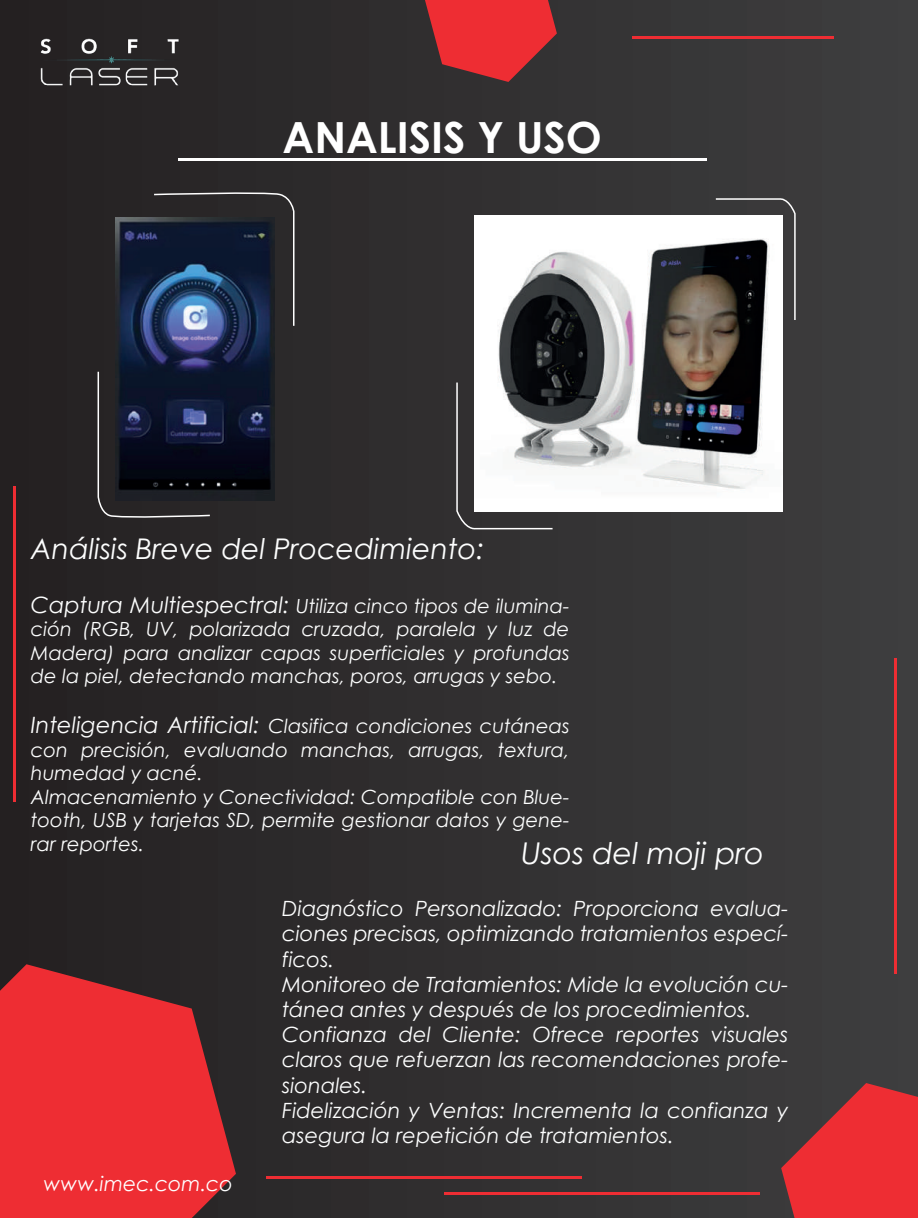
<style>
.page{position:relative;width:918px;height:1218px;background:#fff}
.page>*{position:absolute;margin:0;border:0;box-sizing:border-box;transform-origin:0 0}
.t1{font:700 42.9px "Century Gothic";color:#fff}
.t2{font:italic 30px "Century Gothic";color:#fdfefe}
.t3{font:italic 28.5px "Century Gothic";color:#fdfefe}
.t4{font:italic 21px/25.2px "Century Gothic";color:#fdfefe}
.t5{font:italic 20.4px "Century Gothic";color:#fff}
.t6{font:italic 19.5px/23.4px "Century Gothic";color:#fdfefe;text-align:justify}
.s1{font-size:22.5px}
</style>
<div class="page">
<div style="left:0;top:0;width:918px;height:1217px;background:linear-gradient(to right,#232021,#3f3e3f)"></div>
<svg style="left:0;top:964px;width:236px;height:253px;fill:#ee2d33"></svg>
<hr style="left:178px;top:158px;width:528px;height:3px;background:#fff">
<svg style="left:781px;top:1082px;width:137px;height:135px"></svg>
<svg style="left:425px;top:0;width:132px;height:82px"></svg>
<hr style="left:894px;top:658px;width:2px;height:315px;background:#ee2d33">
<hr style="left:13px;top:486px;width:3px;height:315px;background:#ee2d33">
<hr style="left:444px;top:1192px;width:315px;height:2px;background:#ee2d33">
<hr style="left:267px;top:1175px;width:315px;height:2px;background:#ee2d33">
<hr style="left:632px;top:36px;width:201px;height:2px;background:#ee2d33">
<svg style="left:97px;top:370px;width:114px;height:150px"></svg>
<svg style="left:153px;top:189px;width:142px;height:138px"></svg>
<svg style="left:714px;top:197px;width:82px;height:124px"></svg>
<svg style="left:455px;top:381px;width:99px;height:149px"></svg>
<img style="left:23px;top:8px;width:172px;height:100px">
<img style="left:115px;top:218px;width:160px;height:282px">
<img style="left:474px;top:215px;width:308px;height:296px">
<h1 class="t1" style="left:282px;top:104px;width:321px">ANALISIS Y USO</h1>
<h3 class="t3" style="left:31px;top:528px;width:455px">Análisis Breve del Procedimiento:</h3>
<p class="t6" style="left:31px;top:593px;width:540px"><span class="s1">Captura Multiespectral:</span> Utiliza cinco tipos de ilumina&shy;ción (RGB, UV, polarizada cruzada, paralela y luz de Madera) para analizar capas superficiales y profundas de la piel, detectando manchas, poros, arrugas y sebo.</p>
<p class="t6" style="left:31px;top:714px;width:540px;text-align:left"><span class="s1">Inteligencia Artificial:</span> Clasifica condiciones cutáneas con precisión, evaluando manchas, arrugas, textura, humedad y acné.<br>Almacenamiento y Conectividad: Compatible con Blue&shy;tooth, USB y tarjetas SD, permite gestionar datos y gene&shy;rar reportes.</p>
<h2 class="t2" style="left:521px;top:831px;width:244px">Usos del moji pro</h2>
<p class="t4" style="left:282px;top:895px;width:508px">Diagnóstico Personalizado: Proporciona evalua&shy;ciones precisas, optimizando tratamientos especí&shy;ficos.<br>Monitoreo de Tratamientos: Mide la evolución cu&shy;tánea antes y después de los procedimientos.<br>Confianza del Cliente: Ofrece reportes visuales claros que refuerzan las recomendaciones profe&shy;sionales.<br>Fidelización y Ventas: Incrementa la confianza y asegura la repetición de tratamientos.</p>
<p class="t5" style="left:44px;top:1169px;width:191px">www.imec.com.co</p>
</div>
